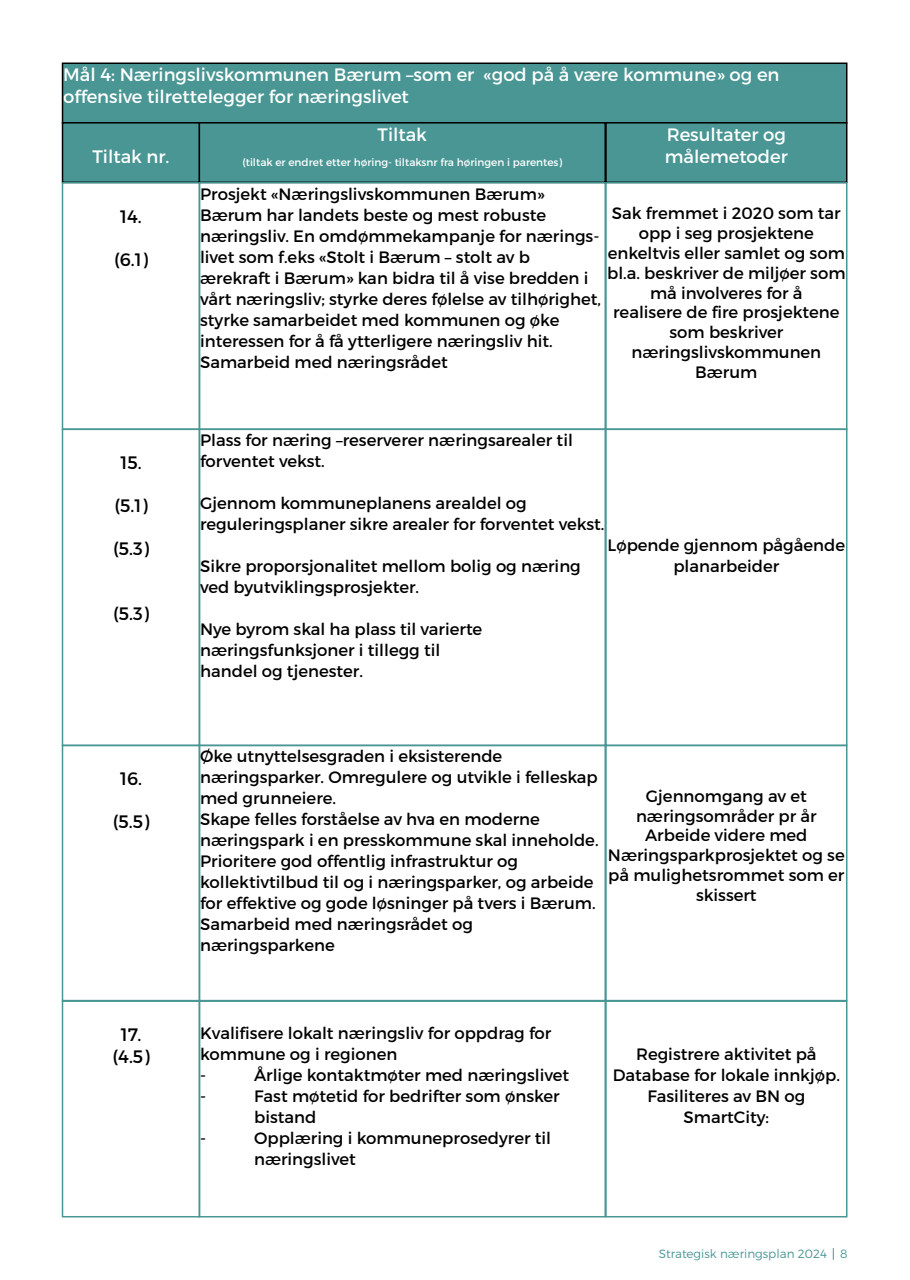
<style>
.page{position:relative;width:910px;height:1280px;background:#fff}
.page>*{position:absolute;margin:0;border:0;box-sizing:border-box;transform-origin:0 0}
.t1{font:18px "Montserrat";color:#fff}
.t2{font:18px "Montserrat";color:#000001}
.t3{font:16.5px/21px "Montserrat";color:#000}
.t4{font:16.5px/19.8px "Montserrat";color:#000001;text-align:center}
.t5{font:300 12px "Montserrat";color:#499694}
.t6{font:10.5px "Montserrat";color:#fff}
</style>
<div class="page">
<div style="left:63px;top:63px;width:784px;height:60px;background:#499694"></div>
<div style="left:62px;top:63px;width:785px;height:61px;border:2px solid #000001"></div>
<div style="left:63px;top:123px;width:137px;height:59px;background:#499694"></div>
<div style="left:62px;top:122px;width:138px;height:61px;border:2px solid #000001"></div>
<div style="left:62px;top:182px;width:138px;height:248px;border:2px solid #499694"></div>
<div style="left:62px;top:428px;width:138px;height:318px;border:2px solid #499694"></div>
<div style="left:62px;top:745px;width:138px;height:256px;border:2px solid #499694"></div>
<div style="left:62px;top:1000px;width:138px;height:217px;border:2px solid #499694"></div>
<div style="left:199px;top:123px;width:406px;height:59px;background:#499694"></div>
<div style="left:199px;top:122px;width:407px;height:61px;border:2px solid #000001"></div>
<div style="left:199px;top:182px;width:407px;height:248px;border:2px solid #499694"></div>
<div style="left:199px;top:428px;width:407px;height:318px;border:2px solid #499694"></div>
<div style="left:199px;top:745px;width:407px;height:256px;border:2px solid #499694"></div>
<div style="left:199px;top:1000px;width:407px;height:217px;border:2px solid #499694"></div>
<div style="left:606px;top:123px;width:241px;height:59px;background:#499694"></div>
<div style="left:605px;top:122px;width:242px;height:61px;border:2px solid #000001"></div>
<div style="left:605px;top:182px;width:242px;height:248px;border:2px solid #499694"></div>
<div style="left:605px;top:428px;width:242px;height:318px;border:2px solid #499694"></div>
<div style="left:605px;top:745px;width:242px;height:256px;border:2px solid #499694"></div>
<div style="left:605px;top:1000px;width:242px;height:217px;border:2px solid #499694"></div>
<svg style="left:833px;top:1248px;width:1px;height:12px"></svg>
<p class="t1" style="left:63px;top:64px;width:718px">Mål 4: Næringslivskommunen Bærum –som er «god på å være kommune» og en</p>
<p class="t1" style="left:63px;top:86px;width:347px">offensive tilrettelegger for næringslivet</p>
<p class="t1" style="left:93px;top:145px;width:79px">Tiltak nr.</p>
<p class="t2" style="left:120px;top:205px;width:23px">14.</p>
<p class="t2" style="left:114px;top:248px;width:35px">(6.1)</p>
<p class="t2" style="left:120px;top:451px;width:23px">15.</p>
<p class="t2" style="left:114px;top:495px;width:35px">(5.1)</p>
<p class="t2" style="left:113px;top:538px;width:37px">(5.3)</p>
<p class="t2" style="left:113px;top:603px;width:37px">(5.3)</p>
<p class="t2" style="left:120px;top:768px;width:23px">16.</p>
<p class="t2" style="left:113px;top:811px;width:38px">(5.5)</p>
<p class="t2" style="left:121px;top:1023px;width:22px">17.</p>
<p class="t2" style="left:112px;top:1045px;width:39px">(4.5)</p>
<p class="t1" style="left:378px;top:124px;width:51px">Tiltak</p>
<p class="t6" style="left:242px;top:156px;width:321px">(tiltak er endret etter høring- tiltaksnr fra høringen i parentes)</p>
<p class="t3" style="left:200px;top:183px;width:346px">Prosjekt «Næringslivskommunen Bærum»</p>
<p class="t3" style="left:200px;top:204px;width:347px">Bærum har landets beste og mest robuste</p>
<p class="t3" style="left:200px;top:225px;width:401px">næringsliv. En omdømmekampanje for nærings&shy;livet som f.eks «Stolt i Bærum – stolt av b</p>
<p class="t3" style="left:200px;top:267px;width:403px">ærekraft i Bærum» kan bidra til å vise bredden i vårt næringsliv; styrke deres følelse av tilhørighet, styrke samarbeidet med kommunen og øke</p>
<p class="t3" style="left:200px;top:330px;width:354px">interessen for å få ytterligere næringsliv hit.</p>
<p class="t3" style="left:200px;top:351px;width:249px">Samarbeid med næringsrådet</p>
<p class="t1" style="left:667px;top:124px;width:121px">Resultater og</p>
<p class="t1" style="left:665px;top:145px;width:124px">målemetoder</p>
<p class="t4" style="left:612px;top:204px;width:230px">Sak fremmet i 2020 som tar opp i seg prosjektene</p>
<p class="t4" style="left:607px;top:243px;width:240px">enkeltvis eller samlet og som bl.a. beskriver de miljøer som må involveres for å</p>
<p class="t4" style="left:613px;top:303px;width:228px">realisere de fire prosjektene som beskriver</p>
<p class="t4" style="left:631px;top:342px;width:191px">næringslivskommunen</p>
<p class="t4" style="left:695px;top:362px;width:64px">Bærum</p>
<p class="t4" style="left:200px;top:429px;width:374px;line-height:21px;text-align:left">Plass for næring –reserverer næringsarealer til forventet vekst.</p>
<p class="t4" style="left:200px;top:493px;width:328px">Gjennom kommuneplanens arealdel og</p>
<p class="t4" style="left:200px;top:514px;width:406px">reguleringsplaner sikre arealer for forventet vekst.</p>
<p class="t4" style="left:200px;top:555px;width:382px;line-height:21px;text-align:left">Sikre proporsjonalitet mellom bolig og næring ved byutviklingsprosjekter.</p>
<p class="t4" style="left:200px;top:619px;width:284px">Nye byrom skal ha plass til varierte</p>
<p class="t4" style="left:200px;top:640px;width:242px">næringsfunksjoner i tillegg til</p>
<p class="t4" style="left:200px;top:661px;width:164px">handel og tjenester.</p>
<p class="t3" style="left:608px;top:534px;width:239px;text-align:center">Løpende gjennom pågående planarbeider</p>
<p class="t3" style="left:200px;top:746px;width:304px">Øke utnyttelsesgraden i eksisterende</p>
<p class="t3" style="left:200px;top:767px;width:399px">næringsparker. Omregulere og utvikle i felleskap med grunneiere.</p>
<p class="t3" style="left:200px;top:809px;width:341px">Skape felles forståelse av hva en moderne</p>
<p class="t3" style="left:200px;top:830px;width:400px">næringspark i en presskommune skal inneholde.</p>
<p class="t3" style="left:200px;top:851px;width:319px">Prioritere god offentlig infrastruktur og</p>
<p class="t3" style="left:200px;top:872px;width:397px">kollektivtilbud til og i næringsparker, og arbeide for effektive og gode løsninger på tvers i Bærum.</p>
<p class="t3" style="left:200px;top:914px;width:274px">Samarbeid med næringsrådet og</p>
<p class="t3" style="left:200px;top:935px;width:136px">næringsparkene</p>
<p class="t3" style="left:646px;top:785px;width:162px">Gjennomgang av et</p>
<p class="t3" style="left:636px;top:805px;width:182px">næringsområder pr år</p>
<p class="t3" style="left:645px;top:825px;width:164px">Arbeide videre med</p>
<p class="t3" style="left:608px;top:845px;width:238px;line-height:19.8px;text-align:center">Næringsparkprosjektet og se på mulighetsrommet som er skissert</p>
<p class="t3" style="left:200px;top:1022px;width:353px">Kvalifisere lokalt næringsliv for oppdrag for</p>
<p class="t3" style="left:200px;top:1043px;width:199px">kommune og i regionen</p>
<p class="t3" style="left:200px;top:1064px;width:8px">-</p>
<p class="t3" style="left:254px;top:1064px;width:317px">Årlige kontaktmøter med næringslivet</p>
<p class="t3" style="left:200px;top:1085px;width:8px">-</p>
<p class="t3" style="left:254px;top:1085px;width:307px">Fast møtetid for bedrifter som ønsker</p>
<p class="t3" style="left:254px;top:1106px;width:64px">bistand</p>
<p class="t3" style="left:200px;top:1127px;width:8px">-</p>
<p class="t3" style="left:254px;top:1127px;width:299px">Opplæring i kommuneprosedyrer til</p>
<p class="t3" style="left:254px;top:1148px;width:103px">næringslivet</p>
<p class="t3" style="left:636px;top:1043px;width:182px">Registrere aktivitet på</p>
<p class="t3" style="left:613px;top:1064px;width:229px;text-align:center">Database for lokale innkjøp.<br>Fasiliteres av BN og</p>
<p class="t3" style="left:684px;top:1106px;width:87px">SmartCity:</p>
<p class="t5" style="left:659px;top:1246px;width:190px">Strategisk næringsplan 2024 8</p>
</div>
